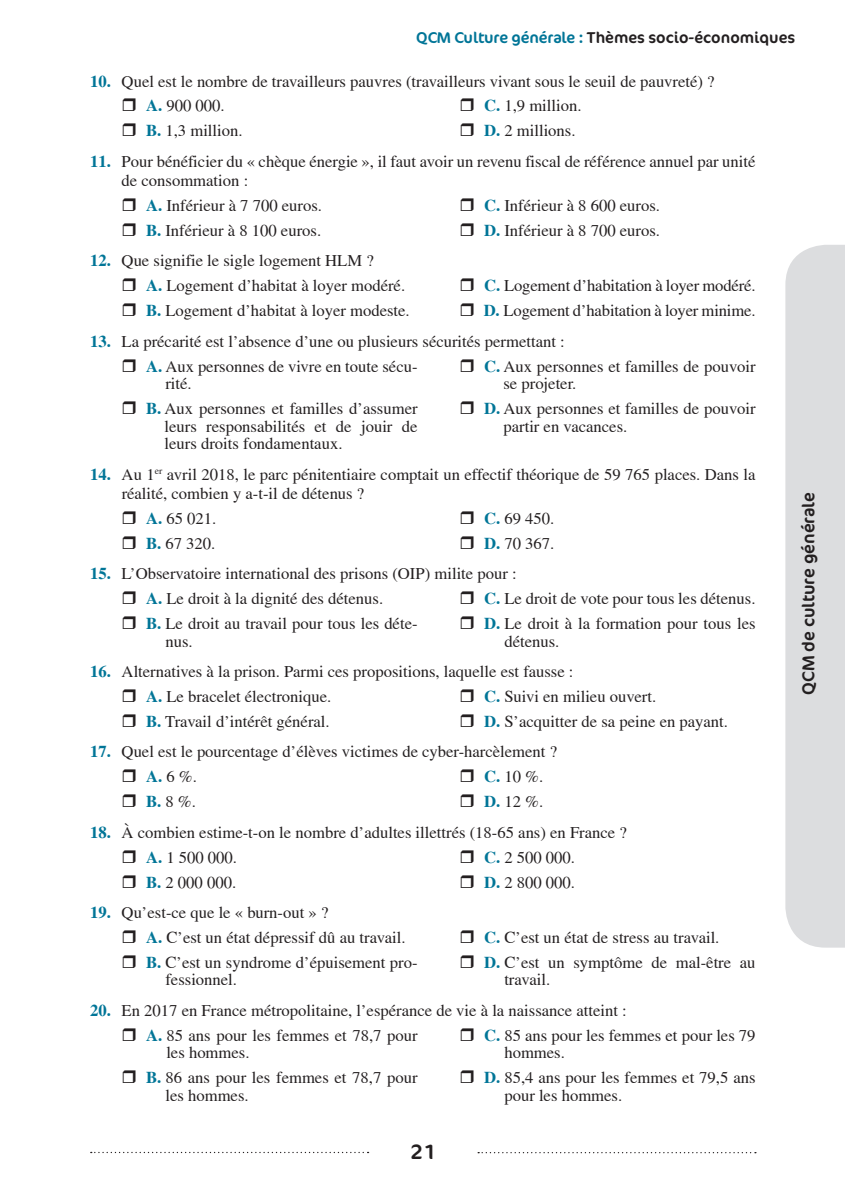
<style>
.page{position:relative;width:845px;height:1191px;background:#fff}
.page>*{position:absolute;margin:0;border:0;box-sizing:border-box;transform-origin:0 0}
.t1{font:21px "Cocon OT";color:#231f20}
.t2{font:17.5px "Cocon OT";color:#231f20}
.t3{font:16.62px/25px "Times";color:#231f20}
.t4{font:15.75px "Cocon OT";color:#231f20}
.s1{color:#007597}
.s2{font-weight:700;color:#007597}
</style>
<div class="page">
<div style="left:785px;top:245px;width:59px;height:702px;background:#dcdddf"></div>
<svg style="left:478px;top:1152px;width:277px;height:1px"></svg>
<svg style="left:91px;top:1151px;width:277px;height:2px"></svg>
<p class="t4" style="left:416px;top:29px;width:380px"><span class="s1">QCM Culture générale :</span> Thèmes socio-économiques</p>
<p class="t3" style="left:146px;top:68px;width:570px;text-indent:-56px"><span class="s2">10.</span> Quel est le nombre de travailleurs pauvres (travailleurs vivant sous le seuil de pauvreté) ?<br><span class="s2">A.</span> 900 000.<br><span class="s2">B.</span> 1,3 million.</p>
<p class="t3" style="left:483px;top:93px;width:99px"><span class="s2">C.</span> 1,9 million.<br><span class="s2">D.</span> 2 millions.</p>
<p class="t3" style="left:122px;top:151px;width:635px;line-height:19.2px;text-indent:-32px"><span class="s2">11.</span> Pour bénéficier du « chèque énergie », il faut avoir un revenu fiscal de référence annuel par unité de consommation :</p>
<p class="t3" style="left:146px;top:193px;width:177px"><span class="s2">A.</span> Inférieur à 7 700 euros.<br><span class="s2">B.</span> Inférieur à 8 100 euros.</p>
<p class="t3" style="left:483px;top:193px;width:177px"><span class="s2">C.</span> Inférieur à 8 600 euros.<br><span class="s2">D.</span> Inférieur à 8 700 euros.</p>
<p class="t3" style="left:146px;top:248px;width:265px;text-indent:-56px"><span class="s2">12.</span> Que signifie le sigle logement HLM ?<br><span class="s2">A.</span> Logement d’habitat à loyer modéré.<br><span class="s2">B.</span> Logement d’habitat à loyer modeste.</p>
<p class="t3" style="left:483px;top:273px;width:273px"><span class="s2">C.</span> Logement d’habitation à loyer modéré.<br><span class="s2">D.</span> Logement d’habitation à loyer minime.</p>
<p class="t3" style="left:146px;top:328px;width:420px;text-indent:-56px"><span class="s2">13.</span> La précarité est l’absence d’une ou plusieurs sécurités permettant :<br><span class="s2">A.</span> Aux personnes de vivre en toute sécu-</p>
<p class="t3" style="left:146px;top:371px;width:273px;text-indent:19px">rité.<br><span class="s2">B.</span> Aux personnes et familles d’assumer</p>
<p class="t3" style="left:164px;top:417px;width:254px;line-height:17.5px">leurs responsabilités et de jouir de leurs droits fondamentaux.</p>
<p class="t3" style="left:503px;top:357px;width:253px;line-height:17.5px;text-indent:-19px"><span class="s2">C.</span> Aux personnes et familles de pouvoir se projeter.</p>
<p class="t3" style="left:503px;top:400px;width:253px;line-height:17.5px;text-indent:-19px"><span class="s2">D.</span> Aux personnes et familles de pouvoir partir en vacances.</p>
<p class="t3" style="left:122px;top:464px;width:635px;line-height:19.2px;text-indent:-32px"><span class="s2">14.</span> Au 1<sup>er</sup> avril 2018, le parc pénitentiaire comptait un effectif théorique de 59 765 places. Dans la réalité, combien y a-t-il de détenus ?</p>
<p class="t3" style="left:146px;top:505px;width:72px"><span class="s2">A.</span> 65 021.<br><span class="s2">B.</span> 67 320.</p>
<p class="t3" style="left:483px;top:505px;width:72px"><span class="s2">C.</span> 69 450.<br><span class="s2">D.</span> 70 367.</p>
<p class="t3" style="left:146px;top:561px;width:372px;text-indent:-56px"><span class="s2">15.</span> L’Observatoire international des prisons (OIP) milite pour :<br><span class="s2">A.</span> Le droit à la dignité des détenus.<br><span class="s2">B.</span> Le droit au travail pour tous les déte-</p>
<p class="t3" style="left:165px;top:628px;width:29px">nus.</p>
<p class="t3" style="left:483px;top:586px;width:273px"><span class="s2">C.</span> Le droit de vote pour tous les détenus.<br><span class="s2">D.</span> Le droit à la formation pour tous les</p>
<p class="t3" style="left:504px;top:628px;width:56px">détenus.</p>
<p class="t3" style="left:146px;top:659px;width:429px;text-indent:-56px"><span class="s2">16.</span> Alternatives à la prison. Parmi ces propositions, laquelle est fausse :<br><span class="s2">A.</span> Le bracelet électronique.<br><span class="s2">B.</span> Travail d’intérêt général.</p>
<p class="t3" style="left:483px;top:684px;width:245px"><span class="s2">C.</span> Suivi en milieu ouvert.<br><span class="s2">D.</span> S’acquitter de sa peine en payant.</p>
<p class="t3" style="left:146px;top:739px;width:412px;text-indent:-56px"><span class="s2">17.</span> Quel est le pourcentage d’élèves victimes de cyber-harcèlement ?<br><span class="s2">A.</span> 6 %.<br><span class="s2">B.</span> 8 %.</p>
<p class="t3" style="left:483px;top:764px;width:61px"><span class="s2">C.</span> 10 %.<br><span class="s2">D.</span> 12 %.</p>
<p class="t3" style="left:146px;top:819px;width:482px;text-indent:-56px"><span class="s2">18.</span> À combien estime-t-on le nombre d’adultes illettrés (18-65 ans) en France ?<br><span class="s2">A.</span> 1 500 000.<br><span class="s2">B.</span> 2 000 000.</p>
<p class="t3" style="left:483px;top:844px;width:92px"><span class="s2">C.</span> 2 500 000.<br><span class="s2">D.</span> 2 800 000.</p>
<p class="t3" style="left:146px;top:899px;width:273px;text-indent:-56px"><span class="s2">19.</span> Qu’est-ce que le « burn-out » ?<br><span class="s2">A.</span> C’est un état dépressif dû au travail.<br><span class="s2">B.</span> C’est un syndrome d’épuisement pro-</p>
<p class="t3" style="left:165px;top:967px;width:73px">fessionnel.</p>
<p class="t3" style="left:483px;top:924px;width:273px"><span class="s2">C.</span> C’est un état de stress au travail.<br><span class="s2">D.</span> C’est un symptôme de mal-être au</p>
<p class="t3" style="left:504px;top:967px;width:47px">travail.</p>
<p class="t3" style="left:146px;top:997px;width:482px;text-indent:-56px"><span class="s2">20.</span> En 2017 en France métropolitaine, l’espérance de vie à la naissance atteint :<br><span class="s2">A.</span> 85 ans pour les femmes et 78,7 pour</p>
<p class="t3" style="left:146px;top:1040px;width:273px;text-indent:20px">les hommes.<br><span class="s2">B.</span> 86 ans pour les femmes et 78,7 pour</p>
<p class="t3" style="left:165px;top:1082px;width:85px">les hommes.</p>
<p class="t3" style="left:504px;top:1026px;width:252px;line-height:17.5px;text-indent:-20px"><span class="s2">C.</span> 85 ans pour les femmes et pour les 79 hommes.</p>
<p class="t3" style="left:504px;top:1068px;width:252px;line-height:17.5px;text-indent:-20px"><span class="s2">D.</span> 85,4 ans pour les femmes et 79,5 ans pour les hommes.</p>
<p class="t1" style="left:410px;top:1139px;width:26px">21</p>
<p class="t2" style="left:797px;top:695px;width:204px;rotate:-90deg">QCM de culture générale</p>
</div>
